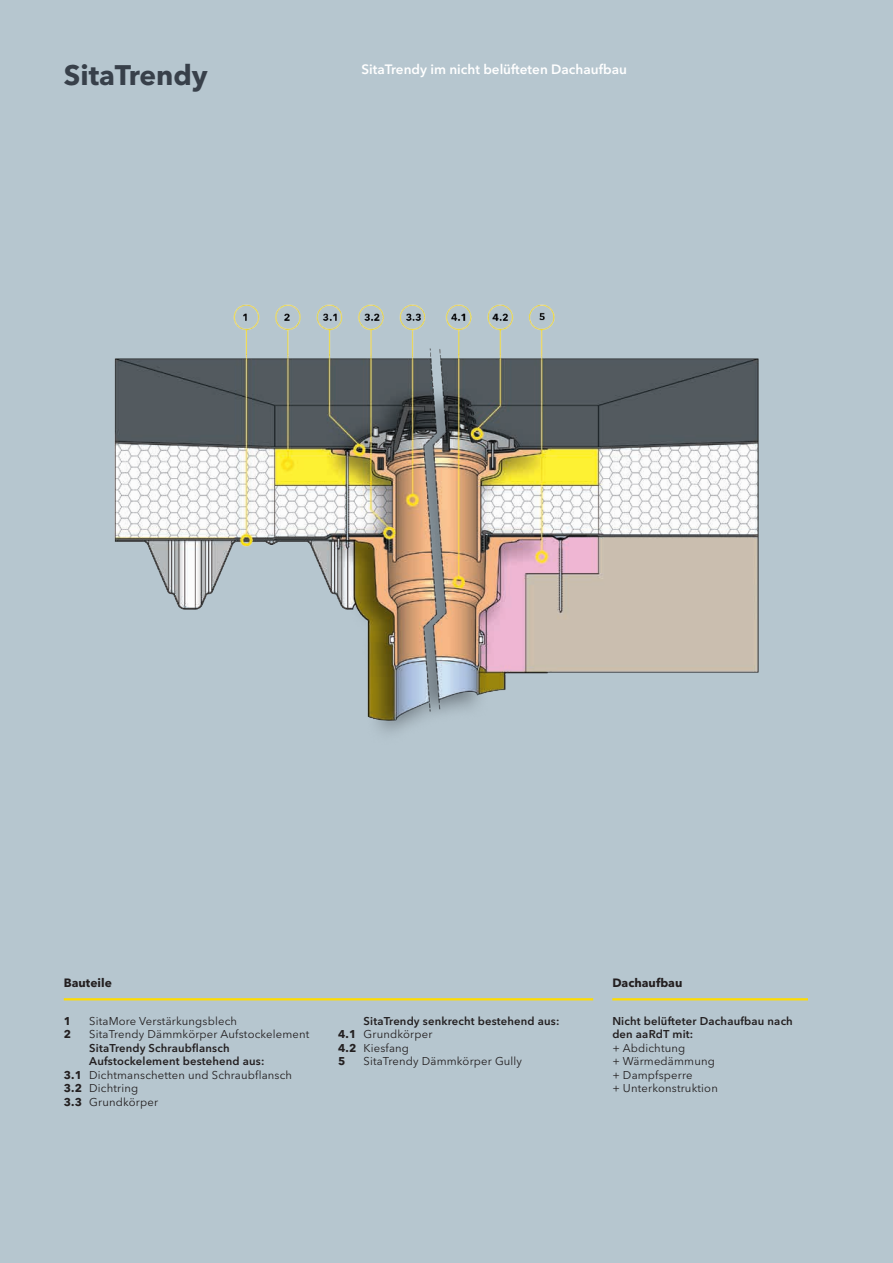
<style>
.page{position:relative;width:893px;height:1263px;background:#b6c6cf}
.page>*{position:absolute;margin:0;border:0;box-sizing:border-box;transform-origin:0 0}
.t1{font:700 28.05px "Avenir Next W1 G";color:#38404a}
.t2{font:600 13.5px "Avenir Next W1 G";color:#fff}
.t3{font:700 12px "Avenir Next W1 G";color:#231f20}
.t4{font:11.25px/13.5px "Avenir Next W1 G";letter-spacing:.015em;color:#231f20}
.t5{font:600 11.25px/13.5px "Avenir Next W1 G";letter-spacing:.015em;color:#231f20}
.t6{font:700 11.25px "Avenir Next W1 G";color:#231f20}
.s1{font-weight:700}
.s2{font-weight:400}
</style>
<div class="page">
<img style="left:114px;top:304px;width:645px;height:428px">
<hr style="left:64px;top:998px;width:529px;height:2px;background:#ffdc01">
<hr style="left:612px;top:998px;width:196px;height:2px;background:#ffdc01">
<h1 class="t1" style="left:64px;top:58px;width:145px">SitaTrendy</h1>
<p class="t2" style="left:361px;top:61px;width:267px">SitaTrendy im nicht belüfteten Dachaufbau</p>
<p class="t3" style="left:64px;top:975px;width:50px">Bauteile</p>
<p class="t6" style="left:64px;top:1014px;width:9px">1</p>
<p class="t4" style="left:89px;top:1014px;width:149px">SitaMore Verstärkungsblech</p>
<p class="t6" style="left:64px;top:1027px;width:9px">2</p>
<p class="t4" style="left:89px;top:1028px;width:222px">SitaTrendy Dämmkörper Aufstockelement</p>
<p class="t5" style="left:89px;top:1041px;width:142px">SitaTrendy Schraubflansch</p>
<p class="t5" style="left:89px;top:1054px;width:177px">Aufstockelement bestehend aus:</p>
<p class="t4" style="left:64px;top:1068px;width:230px"><span class="s1">3.1</span> Dichtmanschetten und Schraubflansch</p>
<p class="t4" style="left:64px;top:1082px;width:76px"><span class="s1">3.2</span> Dichtring</p>
<p class="t4" style="left:64px;top:1095px;width:96px"><span class="s1">3.3</span> Grundkörper</p>
<p class="t5" style="left:338px;top:1014px;width:223px;text-indent:26px">SitaTrendy senkrecht bestehend aus:<br><span class="s1">4.1</span> <span class="s2">Grundkörper<br></span><span class="s1">4.2</span> <span class="s2">Kiesfang<br></span><span class="s1">5</span></p>
<p class="t4" style="left:364px;top:1055px;width:160px">SitaTrendy Dämmkörper Gully</p>
<p class="t3" style="left:612px;top:975px;width:72px">Dachaufbau</p>
<p class="t5" style="left:612px;top:1014px;width:182px">Nicht belüfteter Dachaufbau nach den aaRdT mit:</p>
<p class="t4" style="left:612px;top:1041px;width:107px">+ Abdichtung<br>+ Wärmedämmung + Dampfsperre<br>+ Unterkonstruktion</p>
</div>
